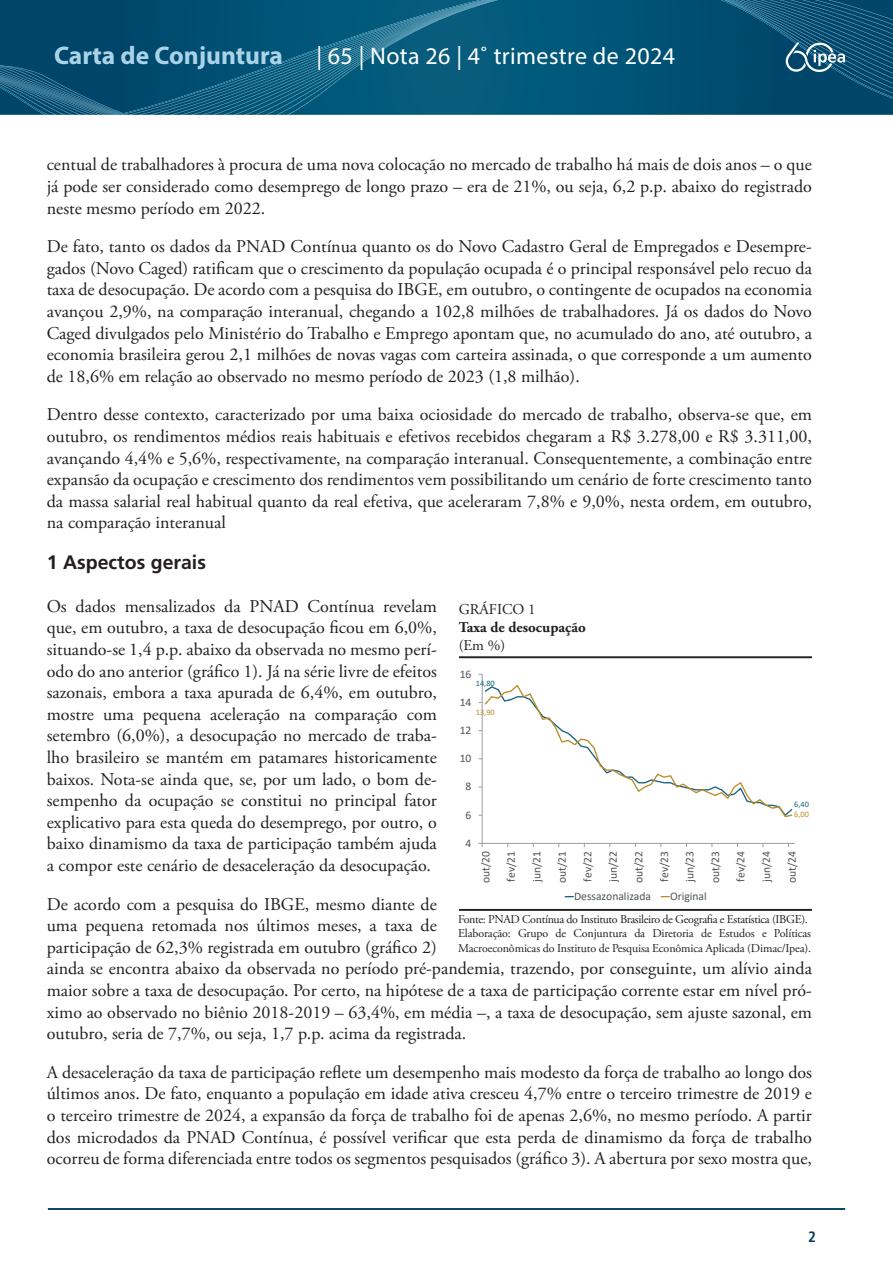
<style>
.page{position:relative;width:893px;height:1263px;background:#fff}
.page>*{position:absolute;margin:0;border:0;box-sizing:border-box;transform-origin:0 0}
.t1{font:700 25.5px "Myriad Pro";color:#abd3e8}
.t2{font:24px "Myriad Pro";letter-spacing:.015em;color:#fff}
.t3{font:700 19.5px "Frutiger LT Pro";color:#231f20}
.t4{font:18px/21.6px "Adobe Garamond Pro";color:#231f20;text-align:justify}
.t5{font:700 15px "Adobe Garamond Pro";color:#231f20}
.t6{font:15px "Adobe Garamond Pro";color:#231f20}
.t7{font:700 condensed 15px "Frutiger LT Pro";color:#013d59}
.t8{font:12px/14.4px "Adobe Garamond Pro";letter-spacing:-.01em;color:#231f20}
.t9{font:11.55px "Calibri";color:#515455}
.t10{font:8.25px "Calibri";color:#196480}
.t11{font:8.25px "Calibri";color:#be8d27}
</style>
<div class="page">
<hr style="left:48px;top:1208px;width:797px;height:2px;background:#013d59">
<svg style="left:498px;top:0;width:395px;height:115px;background:#015376"></svg>
<svg style="left:0;top:0;width:498px;height:115px;background:#095779"></svg>
<svg style="left:721px;top:0;width:172px;height:100px;background:#0f5376"></svg>
<hr style="left:459px;top:909px;width:353px;height:2px;background:#231f20">
<hr style="left:459px;top:656px;width:353px;height:2px;background:#231f20">
<hr style="left:482px;top:674px;width:1px;height:169px;background:#9a9d9e">
<hr style="left:482px;top:843px;width:313px;height:1px;background:#9a9d9e">
<svg style="left:478px;top:683px;width:315px;height:135px"></svg>
<h1 class="t1" style="left:54px;top:39px;width:230px">Carta de Conjuntura</h1>
<h2 class="t2" style="left:316px;top:41px;width:360px">| 65 | Nota 26 | 4˚ trimestre de 2024</h2>
<p class="t4" style="left:47px;top:155px;width:767px">centual de trabalhadores à procura de uma nova colocação no mercado de trabalho há mais de dois anos – o que já pode ser considerado como desemprego de longo prazo – era de 21%, ou seja, 6,2 p.p. abaixo do registrado neste mesmo período em 2022.</p>
<p class="t4" style="left:47px;top:236px;width:767px">De fato, tanto os dados da PNAD Contínua quanto os do Novo Cadastro Geral de Empregados e Desempre&shy;gados (Novo Caged) ratificam que o crescimento da população ocupada é o principal responsável pelo recuo da taxa de desocupação. De acordo com a pesquisa do IBGE, em outubro, o contingente de ocupados na economia avançou 2,9%, na comparação interanual, chegando a 102,8 milhões de trabalhadores. Já os dados do Novo Caged divulgados pelo Ministério do Trabalho e Emprego apontam que, no acumulado do ano, até outubro, a economia brasileira gerou 2,1 milhões de novas vagas com carteira assinada, o que corresponde a um aumento de 18,6% em relação ao observado no mesmo período de 2023 (1,8 milhão).</p>
<p class="t4" style="left:47px;top:405px;width:767px">Dentro desse contexto, caracterizado por uma baixa ociosidade do mercado de trabalho, observa-se que, em outubro, os rendimentos médios reais habituais e efetivos recebidos chegaram a R$ 3.278,00 e R$ 3.311,00, avançando 4,4% e 5,6%, respectivamente, na comparação interanual. Consequentemente, a combinação entre expansão da ocupação e crescimento dos rendimentos vem possibilitando um cenário de forte crescimento tanto da massa salarial real habitual quanto da real efetiva, que aceleraram 7,8% e 9,0%, nesta ordem, em outubro, na comparação interanual</p>
<p class="t3" style="left:47px;top:551px;width:161px">1 Aspectos gerais</p>
<p class="t4" style="left:47px;top:596px;width:392px">Os dados mensalizados da PNAD Contínua revelam que, em outubro, a taxa de desocupação ficou em 6,0%, situando-se 1,4 p.p. abaixo da observada no mesmo perí&shy;odo do ano anterior (gráfico 1). Já na série livre de efeitos sazonais, embora a taxa apurada de 6,4%, em outubro, mostre uma pequena aceleração na comparação com setembro (6,0%), a desocupação no mercado de traba&shy;lho brasileiro se mantém em patamares historicamente baixos. Nota-se ainda que, se, por um lado, o bom de&shy;sempenho da ocupação se constitui no principal fator explicativo para esta queda do desemprego, por outro, o baixo dinamismo da taxa de participação também ajuda a compor este cenário de desaceleração da desocupação.</p>
<p class="t4" style="left:47px;top:894px;width:767px;text-align:left">De acordo com a pesquisa do IBGE, mesmo diante de<br>uma pequena retomada nos últimos meses, a taxa de<br>participação de 62,3% registrada em outubro (gráfico 2)<br>ainda se encontra abaixo da observada no período pré-pandemia, trazendo, por conseguinte, um alívio ainda maior sobre a taxa de desocupação. Por certo, na hipótese de a taxa de participação corrente estar em nível pró&shy;ximo ao observado no biênio 2018-2019 – 63,4%, em média –, a taxa de desocupação, sem ajuste sazonal, em outubro, seria de 7,7%, ou seja, 1,7 p.p. acima da registrada.</p>
<p class="t4" style="left:47px;top:1062px;width:767px">A desaceleração da taxa de participação reflete um desempenho mais modesto da força de trabalho ao longo dos últimos anos. De fato, enquanto a população em idade ativa cresceu 4,7% entre o terceiro trimestre de 2019 e o terceiro trimestre de 2024, a expansão da força de trabalho foi de apenas 2,6%, no mesmo período. A partir dos microdados da PNAD Contínua, é possível verificar que esta perda de dinamismo da força de trabalho ocorreu de forma diferenciada entre todos os segmentos pesquisados (gráfico 3). A abertura por sexo mostra que,</p>
<p class="t6" style="left:459px;top:600px;width:78px">GRÁFICO 1</p>
<p class="t5" style="left:459px;top:618px;width:129px">Taxa de desocupação</p>
<p class="t6" style="left:459px;top:636px;width:48px">(Em %)</p>
<p class="t9" style="left:460px;top:666px;width:13px">16</p>
<p class="t10" style="left:476px;top:677px;width:20px">14,80</p>
<p class="t9" style="left:460px;top:694px;width:13px">14</p>
<p class="t11" style="left:476px;top:706px;width:20px">13,90</p>
<p class="t9" style="left:460px;top:722px;width:13px">12</p>
<p class="t9" style="left:460px;top:750px;width:13px">10</p>
<p class="t9" style="left:466px;top:778px;width:7px">8</p>
<p class="t10" style="left:794px;top:798px;width:16px">6,40</p>
<p class="t9" style="left:466px;top:807px;width:7px">6</p>
<p class="t11" style="left:794px;top:808px;width:16px">6,00</p>
<p class="t9" style="left:466px;top:835px;width:7px">4</p>
<p class="t9" style="left:477px;top:883px;width:34px;rotate:-90deg">out/20</p>
<p class="t9" style="left:503px;top:881px;width:32px;rotate:-90deg">fev/21</p>
<p class="t9" style="left:529px;top:882px;width:33px;rotate:-90deg">jun/21</p>
<p class="t9" style="left:554px;top:883px;width:34px;rotate:-90deg">out/21</p>
<p class="t9" style="left:580px;top:881px;width:32px;rotate:-90deg">fev/22</p>
<p class="t9" style="left:605px;top:882px;width:33px;rotate:-90deg">jun/22</p>
<p class="t9" style="left:631px;top:883px;width:34px;rotate:-90deg">out/22</p>
<p class="t9" style="left:656px;top:881px;width:32px;rotate:-90deg">fev/23</p>
<p class="t9" style="left:682px;top:882px;width:33px;rotate:-90deg">jun/23</p>
<p class="t9" style="left:707px;top:883px;width:34px;rotate:-90deg">out/23</p>
<p class="t9" style="left:733px;top:881px;width:32px;rotate:-90deg">fev/24</p>
<p class="t9" style="left:758px;top:882px;width:33px;rotate:-90deg">jun/24</p>
<p class="t9" style="left:784px;top:883px;width:34px;rotate:-90deg">out/24</p>
<p class="t9" style="left:574px;top:888px;width:79px">Dessazonalizada</p>
<p class="t9" style="left:670px;top:888px;width:38px">Original</p>
<p class="t8" style="left:458px;top:912px;width:354px">Fonte: PNAD Contínua do Instituto Brasileiro de Geografia e Estatística (IBGE).<br>Elaboração: Grupo de Conjuntura da Diretoria de Estudos e Políticas<br>Macroeconômicas do Instituto de Pesquisa Econômica Aplicada (Dimac/Ipea).</p>
<p class="t7" style="left:808px;top:1228px;width:9px">2</p>
</div>
